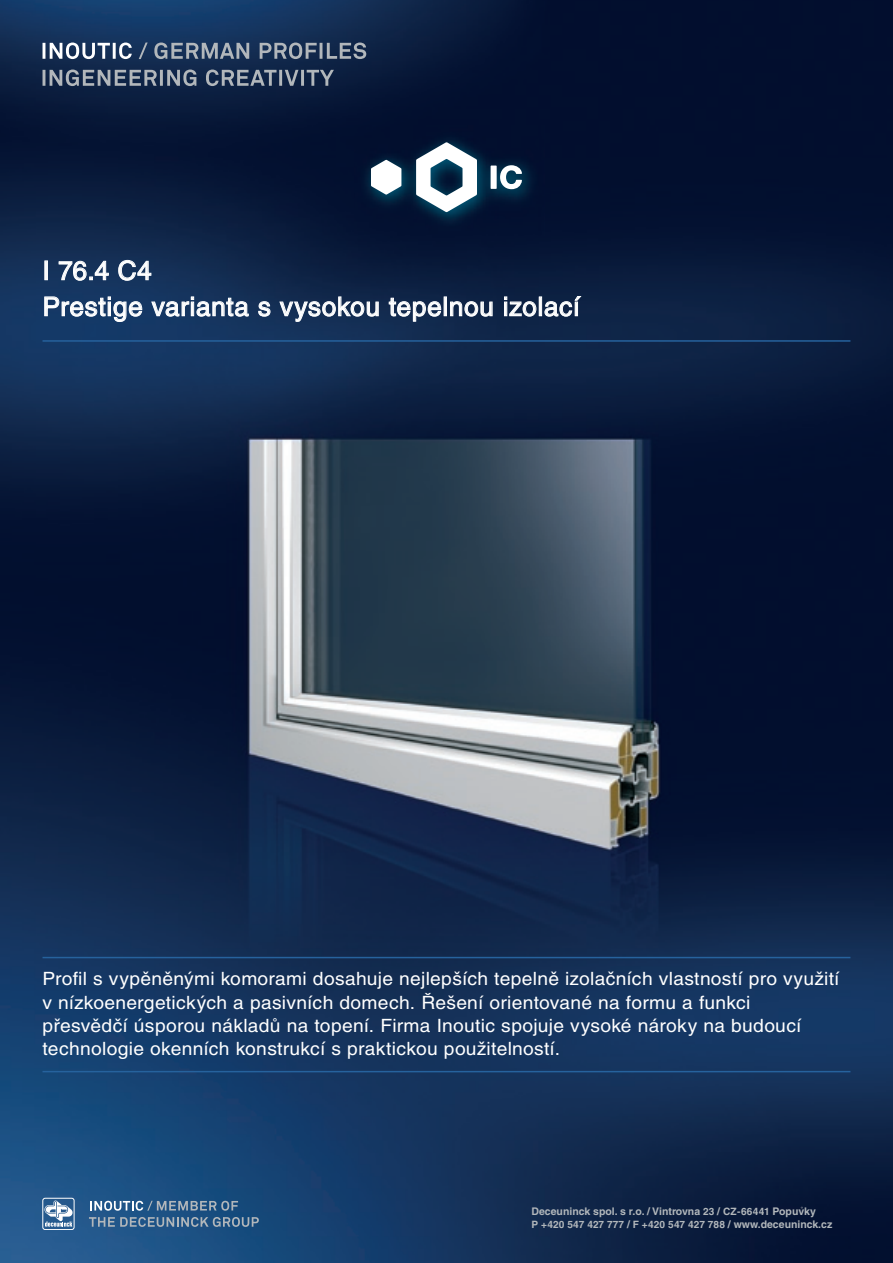
<style>
.page{position:relative;width:893px;height:1263px;background:#fff}
.page>*{position:absolute;margin:0;border:0;box-sizing:border-box;transform-origin:0 0}
.t1{font:26.25px/36px "Helvetica CE";letter-spacing:.025em;color:#fff}
.t2{font:18.3px/23.2px "Helvetica CE";letter-spacing:.015em;color:#fff;scale:1.05 1}
.t3{font:700 10.5px "Helvetica CE";color:#b2b7bb}
.t4{font:700 10.2px "Helvetica CE";letter-spacing:.005em;color:#b2b7bb}
.t5{font:700 6px "Helvetica CE";color:#b2b7bb}
.s1{font-size:10.2px}
.s2{font-size:10.5px}
</style>
<div class="page">
<img style="left:0;top:0;width:893px;height:1263px">
<img style="left:354px;top:126px;width:191px;height:109px">
<div style="left:491px;top:166px;width:6px;height:23px;background:#fff"></div>
<svg style="left:500px;top:165px;width:22px;height:24px"></svg>
<svg style="left:371px;top:160px;width:30px;height:35px"></svg>
<svg style="left:416px;top:142px;width:61px;height:70px"></svg>
<hr style="left:43px;top:1071px;width:807px;height:1px;background:#26629d">
<hr style="left:43px;top:957px;width:807px;height:1px;background:#26629d">
<div style="left:45px;top:260px;width:3px;height:20px;border:1px solid #fff"></div>
<svg style="left:58px;top:261px;width:51px;height:20px"></svg>
<svg style="left:118px;top:260px;width:34px;height:21px"></svg>
<svg style="left:44px;top:296px;width:99px;height:26px;background:#4a6587"></svg>
<svg style="left:151px;top:296px;width:98px;height:22px;background:#4f6686"></svg>
<svg style="left:258px;top:301px;width:13px;height:16px"></svg>
<svg style="left:279px;top:296px;width:100px;height:26px;background:#415573"></svg>
<svg style="left:388px;top:297px;width:53px;height:25px"></svg>
<div style="left:444px;top:296px;width:3px;height:20px;border:1px solid #fff"></div>
<svg style="left:450px;top:301px;width:43px;height:16px"></svg>
<svg style="left:504px;top:296px;width:33px;height:21px"></svg>
<div style="left:539px;top:296px;width:3px;height:20px;border:1px solid #fff"></div>
<svg style="left:544px;top:295px;width:37px;height:22px"></svg>
<hr style="left:43px;top:340px;width:807px;height:2px;background:#26629d">
<svg style="left:43px;top:43px;width:89px;height:16px"></svg>
<svg style="left:139px;top:43px;width:227px;height:16px;background:#54657c"></svg>
<svg style="left:43px;top:70px;width:291px;height:16px;background:#526076"></svg>
<div style="left:43px;top:1198px;width:31px;height:32px;border:1px solid #fff;border-radius:2px"></div>
<svg style="left:44px;top:1200px;width:29px;height:27px"></svg>
<svg style="left:90px;top:1201px;width:148px;height:10px"></svg>
<svg style="left:89px;top:1217px;width:170px;height:10px;background:#587999"></svg>
<h1 class="t1" style="left:43px;top:253px;width:539px">I 76.4 C4<br>Prestige varianta s vysokou tepelnou izolací</h1>
<p class="t2" style="left:43px;top:967px;width:761px">Profil s vypěněnými komorami dosahuje nejlepších tepelně izolačních vlastností pro využití v nízkoenergetických a pasivních domech. Řešení orientované na formu a funkci přesvědčí úsporou nákladů na topení. Firma Inoutic spojuje vysoké nároky na budoucí technologie okenních konstrukcí s praktickou použitelností.</p>
<p class="t3" style="left:531px;top:1205px;width:286px">Deceuninck spol. s r.o. / Vintrovna <span class="s1">23</span> / <span class="s1">CZ-66441</span> Popuvky</p>
<p class="t4" style="left:531px;top:1219px;width:302px">P +420 547 427 777 <span class="s2">/</span> F +420 547 427 788 <span class="s2">/ www.deceuninck.cz</span></p>
<p class="t5" style="left:801px;top:1206px;width:4px">°</p>
</div>
